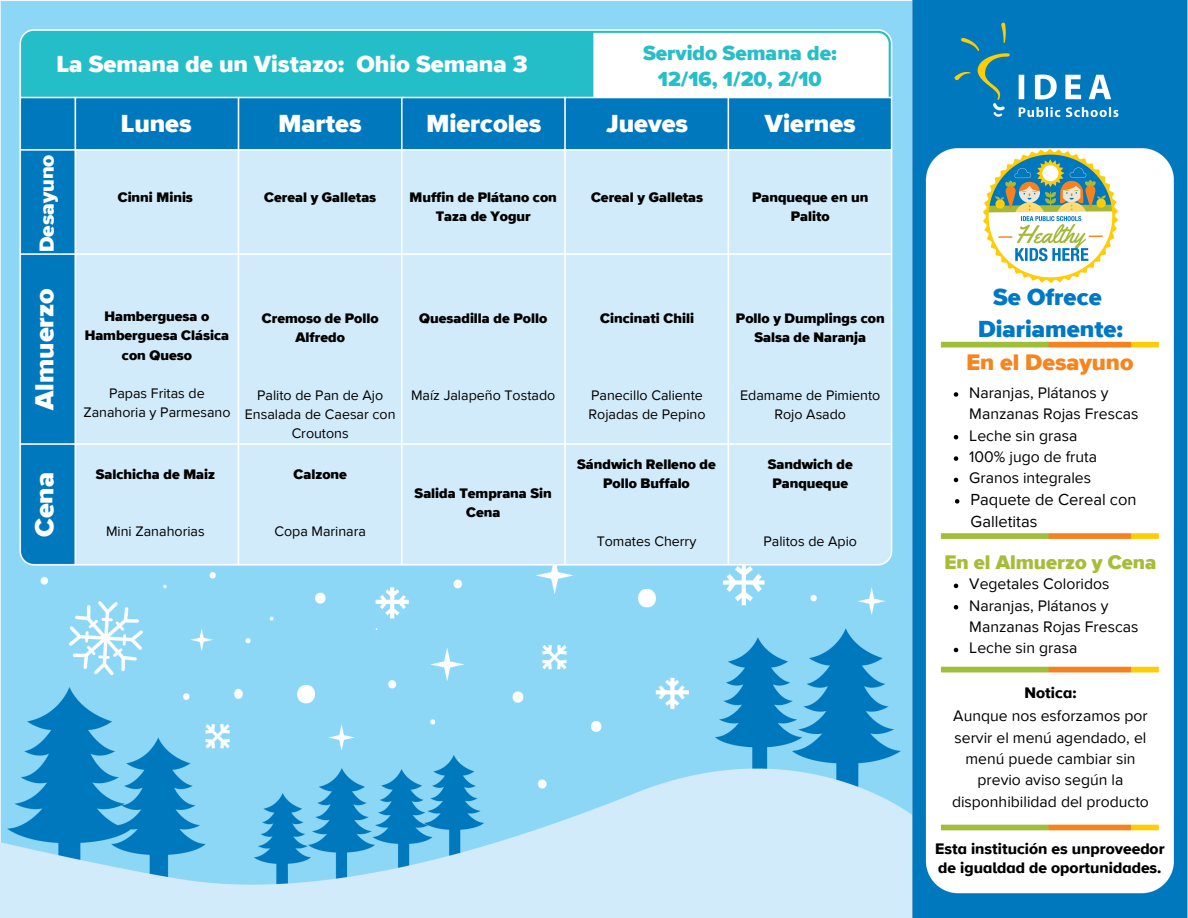
<style>
.page{position:relative;width:1188px;height:918px;background:#fff}
.page>*{position:absolute;margin:0;border:0;box-sizing:border-box;transform-origin:0 0}
.t1{font:900 27px "Proxima Nova";color:#fff}
.t2{font:900 25.5px "Proxima Nova";color:#fff}
.t3{font:900 24px "Proxima Nova";color:#fefefe}
.t4{font:900 24px/32.7px "Proxima Nova";color:#0078c5;text-align:center}
.t5{font:900 23.25px "Proxima Nova";color:#f6851f}
.t6{font:900 21px/25.8px "Proxima Nova";color:#27bec8;text-align:center}
.t7{font:900 21px "Proxima Nova";color:#fff}
.t8{font:900 20.25px "Proxima Nova";color:#a7bd39}
.t9{font:16.5px/22.5px "Proxima Nova";color:#000}
.t10{font:15.75px/21.3px "Proxima Nova";color:#000}
.t11{font:15.75px/19.2px "Proxima Nova A Extrabld";color:#000}
.t12{font:900 14.25px/19.2px "Proxima Nova";color:#000;text-align:center}
.t13{font:14.25px/19.2px "Proxima Nova";color:#000;text-align:center}
</style>
<div class="page">
<img style="left:0;top:0;width:1188px;height:918px">
<img style="left:913px;top:0;width:275px;height:190px">
<img style="left:982px;top:147px;width:137px;height:137px">
<svg style="left:954px;top:392px;width:4px;height:5px"></svg>
<svg style="left:954px;top:435px;width:4px;height:4px"></svg>
<svg style="left:954px;top:456px;width:4px;height:5px"></svg>
<svg style="left:954px;top:478px;width:4px;height:4px"></svg>
<svg style="left:955px;top:499px;width:4px;height:5px"></svg>
<svg style="left:954px;top:584px;width:4px;height:4px"></svg>
<svg style="left:954px;top:605px;width:4px;height:5px"></svg>
<svg style="left:954px;top:648px;width:4px;height:4px"></svg>
<h3 class="t3" style="left:56px;top:53px;width:473px">La Semana de un Vistazo: Ohio Semana 3</h3>
<h1 class="t6" style="left:643px;top:41px;width:195px">Servido Semana de:<br>12/16, 1/20, 2/10</h1>
<h1 class="t2" style="left:121px;top:112px;width:72px">Lunes</h1>
<h1 class="t2" style="left:278px;top:112px;width:85px">Martes</h1>
<h1 class="t2" style="left:426px;top:112px;width:116px">Miercoles</h1>
<h1 class="t2" style="left:606px;top:112px;width:83px">Jueves</h1>
<h3 class="t2" style="left:765px;top:112px;width:92px">Viernes</h3>
<p class="t7" style="left:37px;top:252px;width:99px;rotate:-90deg">Desayuno</p>
<h1 class="t1" style="left:32px;top:410px;width:123px;rotate:-90deg">Almuerzo</h1>
<h1 class="t1" style="left:32px;top:537px;width:66px;rotate:-90deg">Cena</h1>
<p class="t12" style="left:118px;top:188px;width:77px">Cinni Minis</p>
<p class="t12" style="left:264px;top:188px;width:114px">Cereal y Galletas</p>
<p class="t12" style="left:410px;top:188px;width:149px">Muffin de Plátano con<br>Taza de Yogur</p>
<p class="t12" style="left:591px;top:188px;width:114px">Cereal y Galletas</p>
<p class="t12" style="left:752px;top:188px;width:118px">Panqueque en un<br>Palito</p>
<h6 class="t12" style="left:85px;top:308px;width:146px">Hamberguesa o<br>Hamberguesa Clásica con Queso</h6>
<p class="t13" style="left:83px;top:384px;width:149px">Papas Fritas de<br>Zanahoria y Parmesano</p>
<h6 class="t12" style="left:96px;top:465px;width:121px">Salchicha de Maiz</h6>
<h6 class="t12" style="left:262px;top:310px;width:118px">Cremoso de Pollo<br>Alfredo</h6>
<p class="t13" style="left:257px;top:386px;width:128px">Palito de Pan de Ajo</p>
<p class="t13" style="left:245px;top:405px;width:152px">Ensalada de Caesar con<br>Croutons</p>
<h6 class="t12" style="left:294px;top:465px;width:55px">Calzone</h6>
<p class="t13" style="left:106px;top:522px;width:100px">Mini Zanahorias</p>
<p class="t13" style="left:274px;top:522px;width:93px">Copa Marinara</p>
<h6 class="t12" style="left:419px;top:310px;width:129px">Quesadilla de Pollo</h6>
<p class="t13" style="left:411px;top:386px;width:146px">Maíz Jalapeño Tostado</p>
<p class="t12" style="left:415px;top:484px;width:139px">Salida Temprana Sin<br>Cena</p>
<h2 class="t12" style="left:600px;top:310px;width:95px">Cincinati Chili</h2>
<p class="t12" style="left:736px;top:310px;width:150px">Pollo y Dumplings con<br>Salsa de Naranja</p>
<h2 class="t13" style="left:591px;top:386px;width:113px">Panecillo Caliente</h2>
<p class="t13" style="left:589px;top:405px;width:119px">Rojadas de Pepino</p>
<p class="t12" style="left:577px;top:455px;width:140px">Sándwich Relleno de<br>Pollo Buffalo</p>
<h3 class="t13" style="left:740px;top:386px;width:142px">Edamame de Pimiento</h3>
<p class="t13" style="left:774px;top:405px;width:73px">Rojo Asado</p>
<p class="t12" style="left:768px;top:455px;width:86px">Sandwich de<br>Panqueque</p>
<p class="t13" style="left:597px;top:532px;width:101px">Tomates Cherry</p>
<p class="t13" style="left:763px;top:532px;width:95px">Palitos de Apio</p>
<p class="t4" style="left:978px;top:282px;width:146px">Se Ofrece<br>Diariamente:</p>
<p class="t5" style="left:966px;top:352px;width:169px">En el Desayuno</p>
<h6 class="t10" style="left:969px;top:383px;width:171px">Naranjas, Plátanos y<br>Manzanas Rojas Frescas</h6>
<p class="t10" style="left:969px;top:425px;width:110px">Leche sin grasa</p>
<p class="t10" style="left:969px;top:447px;width:129px">100% jugo de fruta</p>
<h6 class="t10" style="left:969px;top:468px;width:123px">Granos integrales</h6>
<p class="t9" style="left:971px;top:489px;width:168px">Paquete de Cereal con<br>Galletitas</p>
<h2 class="t8" style="left:944px;top:553px;width:214px">En el Almuerzo y Cena</h2>
<p class="t10" style="left:969px;top:574px;width:142px">Vegetales Coloridos</p>
<h6 class="t10" style="left:969px;top:595px;width:171px">Naranjas, Plátanos y<br>Manzanas Rojas Frescas</h6>
<p class="t10" style="left:969px;top:638px;width:110px">Leche sin grasa</p>
<p class="t11" style="left:1025px;top:683px;width:53px">Notica:</p>
<h6 class="t10" style="left:952px;top:706px;width:199px;text-align:center">Aunque nos esforzamos por servir el menú agendado, el menú puede cambiar sin previo aviso según la disponhibilidad del producto</h6>
<h6 class="t11" style="left:935px;top:840px;width:231px">Esta institución es unproveedor de igualdad de oportunidades.</h6>
</div>
